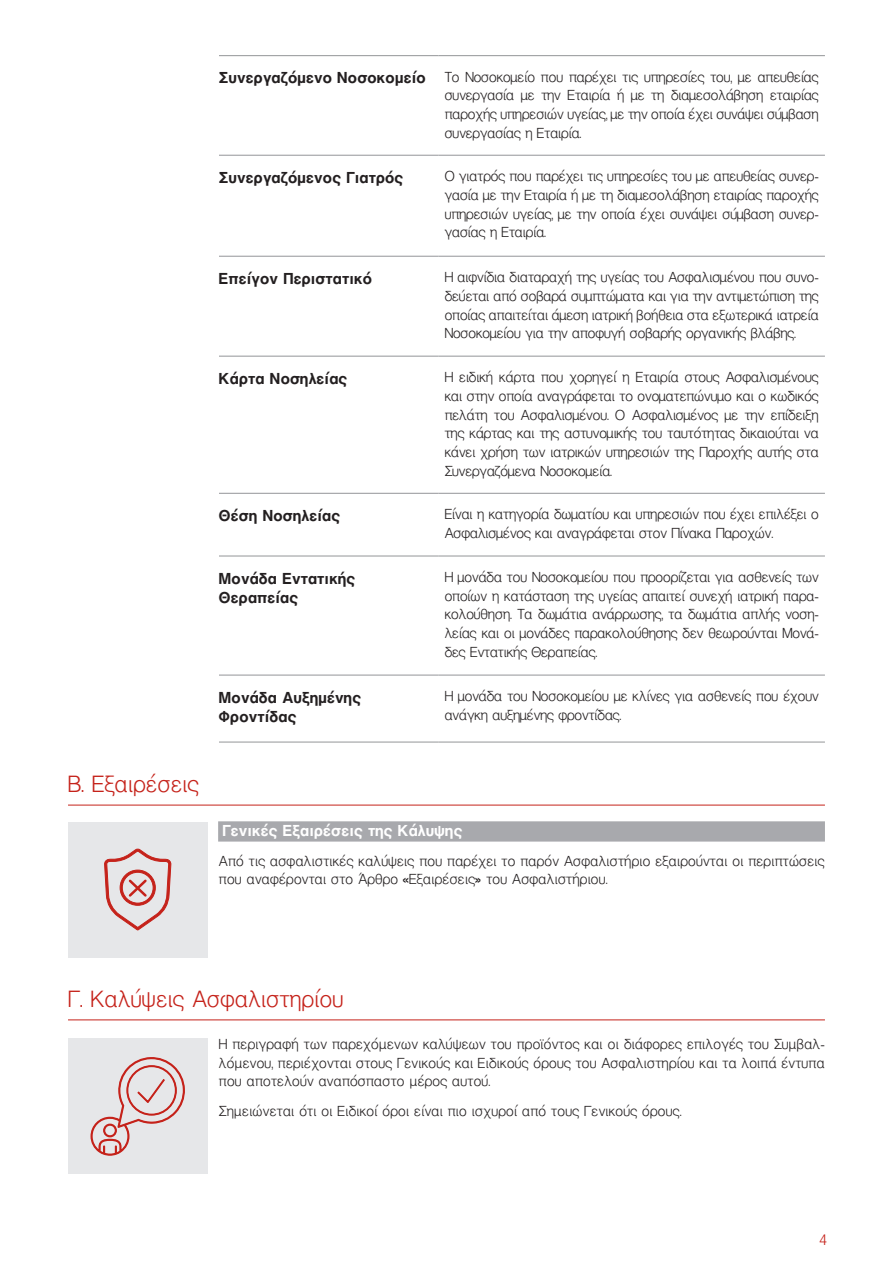
<style>
.page{position:relative;width:893px;height:1263px;background:#fff}
.page>*{position:absolute;margin:0;border:0;box-sizing:border-box;transform-origin:0 0}
.title_red_underlined{font:25.5px "Mg Helvetica Light UC Pol";color:#c5221a}
.t1{font:16.5px "Mg Helvetica Light UC Pol";color:#c5221a}
.txt_orismoi_pinakas{font:15.75px/18.8px "Mg Helvetica Light UC Pol";letter-spacing:-.02em;color:#231f20;text-align:justify}
.txt{font:15.75px/18.8px "Mg Helvetica Light UC Pol";color:#231f20}
.orismoi_pinakas{font:700 15px/19.5px "Mg Helvetica UC Pol";color:#231f20}
.Title_Δεν_Καλυπτεται{font:700 15px "Mg Helvetica UC Pol";color:#fff}
.s1{font-family:"Mg Helvetica UC Pol"}
</style>
<div class="page">
<hr style="left:68px;top:805px;width:757px;height:1px;background:#c5221a">
<div style="left:218px;top:821px;width:607px;height:20px;background:#a8a9ad"></div>
<hr style="left:68px;top:1019px;width:757px;height:1px;background:#c5221a">
<hr style="left:439px;top:55px;width:386px;height:1px;background:#939598">
<hr style="left:439px;top:155px;width:386px;height:1px;background:#939598">
<hr style="left:439px;top:256px;width:386px;height:1px;background:#939598">
<hr style="left:439px;top:356px;width:386px;height:1px;background:#939598">
<hr style="left:439px;top:493px;width:386px;height:1px;background:#939598">
<hr style="left:439px;top:556px;width:386px;height:1px;background:#939598">
<hr style="left:439px;top:675px;width:386px;height:1px;background:#939598">
<hr style="left:439px;top:742px;width:386px;height:1px;background:#939598">
<hr style="left:219px;top:55px;width:220px;height:1px;background:#939598">
<hr style="left:219px;top:155px;width:220px;height:1px;background:#939598">
<hr style="left:219px;top:256px;width:220px;height:1px;background:#939598">
<hr style="left:219px;top:356px;width:220px;height:1px;background:#939598">
<hr style="left:219px;top:493px;width:220px;height:1px;background:#939598">
<hr style="left:219px;top:556px;width:220px;height:1px;background:#939598">
<hr style="left:219px;top:675px;width:220px;height:1px;background:#939598">
<hr style="left:219px;top:742px;width:220px;height:1px;background:#939598">
<div style="left:68px;top:1038px;width:139px;height:136px;background:#e6e7e9"></div>
<svg style="left:90px;top:1057px;width:95px;height:99px"></svg>
<div style="left:68px;top:821px;width:139px;height:136px;background:#e6e7e9"></div>
<svg style="left:104px;top:849px;width:67px;height:81px"></svg>
<p class="title_red_underlined" style="left:68px;top:770px;width:133px">Β. Εξαιρέσεις</p>
<p class="orismoi_pinakas" style="left:219px;top:68px;width:208px">Συνεργαζόμενο Νοσοκομείο</p>
<p class="txt_orismoi_pinakas" style="left:445px;top:67px;width:376px">Το Νοσοκοµείο που παρέχει τις υπηρεσίες του, µε απευθείας συνεργασία µε την Εταιρία ή µε τη διαµεσολάβηση εταιρίας παροχής υπηρεσιών υγείας, µε την οποία έχει συνάψει σύµβαση συνεργασίας η Εταιρία.</p>
<p class="orismoi_pinakas" style="left:219px;top:167px;width:186px">Συνεργαζόμενος Γιατρός</p>
<p class="txt_orismoi_pinakas" style="left:445px;top:166px;width:376px">Ο γιατρός που παρέχει τις υπηρεσίες του µε απευθείας συνερ&shy;γασία µε την Εταιρία ή µε τη διαµεσολάβηση εταιρίας παροχής υπηρεσιών υγείας, µε την οποία έχει συνάψει σύµβαση συνερ&shy;γασίας η Εταιρία.</p>
<p class="orismoi_pinakas" style="left:219px;top:268px;width:155px">Επείγον Περιστατικό</p>
<p class="txt_orismoi_pinakas" style="left:445px;top:267px;width:376px">Η αιφνίδια διαταραχή της υγείας του Ασφαλισµένου που συνο&shy;δεύεται από σοβαρά συµπτώµατα και για την αντιµετώπιση της οποίας απαιτείται άµεση ιατρική βοήθεια στα εξωτερικά ιατρεία Νοσοκοµείου για την αποφυγή σοβαρής οργανικής βλάβης.</p>
<p class="orismoi_pinakas" style="left:219px;top:368px;width:130px">Κάρτα Νοσηλείας</p>
<p class="txt_orismoi_pinakas" style="left:445px;top:367px;width:376px">Η ειδική κάρτα που χορηγεί η Εταιρία στους Ασφαλισµένους και στην οποία αναγράφεται το ονοµατεπώνυµο και ο κωδικός πελάτη του Ασφαλισµένου. Ο Ασφαλισµένος µε την επίδειξη της κάρτας και της αστυνοµικής του ταυτότητας δικαιούται να κάνει χρήση των ιατρικών υπηρεσιών της Παροχής αυτής στα Συνεργαζόµενα Νοσοκοµεία.</p>
<p class="orismoi_pinakas" style="left:219px;top:505px;width:123px">Θέση Νοσηλείας</p>
<p class="txt_orismoi_pinakas" style="left:445px;top:504px;width:376px">Είναι η κατηγορία δωµατίου και υπηρεσιών που έχει επιλέξει ο<br>Ασφαλισµένος και αναγράφεται στον Πίνακα Παροχών.</p>
<p class="orismoi_pinakas" style="left:219px;top:568px;width:138px">Μονάδα Εντατικής<br>Θεραπείας</p>
<p class="txt_orismoi_pinakas" style="left:445px;top:567px;width:376px">Η µονάδα του Νοσοκοµείου που προορίζεται για ασθενείς των οποίων η κατάσταση της υγείας απαιτεί συνεχή ιατρική παρα&shy;κολούθηση. Τα δωµάτια ανάρρωσης, τα δωµάτια απλής νοση&shy;λείας και οι µονάδες παρακολούθησης δεν θεωρούνται Μονά&shy;δες Εντατικής Θεραπείας.</p>
<p class="orismoi_pinakas" style="left:219px;top:687px;width:144px">Μονάδα Αυξημένης<br>Φροντίδας</p>
<p class="txt_orismoi_pinakas" style="left:445px;top:686px;width:376px">Η µονάδα του Νοσοκοµείου µε κλίνες για ασθενείς που έχουν ανάγκη αυξηµένης φροντίδας.</p>
<p class="Title_Δεν_Καλυπτεται" style="left:222px;top:821px;width:242px">Γενικές Εξαιρέσεις της Κάλυψης</p>
<p class="txt" style="left:219px;top:851px;width:607px">Από τις ασφαλιστικές καλύψεις που παρέχει το παρόν Ασφαλιστήριο εξαιρούνται οι περιπτώσεις που αναφέρονται στο Άρθρο <span class="s1">«</span>Εξαιρέσεις<span class="s1">»</span> του Ασφαλιστήριου.</p>
<p class="title_red_underlined" style="left:68px;top:985px;width:277px">Γ. Καλύψεις Ασφαλιστηρίου</p>
<p class="txt" style="left:219px;top:1034px;width:607px;text-align:justify">Η περιγραφή των παρεχόμενων καλύψεων του προϊόντος και οι διάφορες επιλογές του Συμβαλ&shy;λόμενου, περιέχονται στους Γενικούς και Ειδικούς όρους του Ασφαλιστηρίου και τα λοιπά έντυπα που αποτελούν αναπόσπαστο μέρος αυτού.</p>
<p class="txt" style="left:219px;top:1101px;width:464px">Σημειώνεται ότι οι Ειδικοί όροι είναι πιο ισχυροί από τους Γενικούς όρους.</p>
<p class="t1" style="left:820px;top:1231px;width:9px">4</p>
</div>
